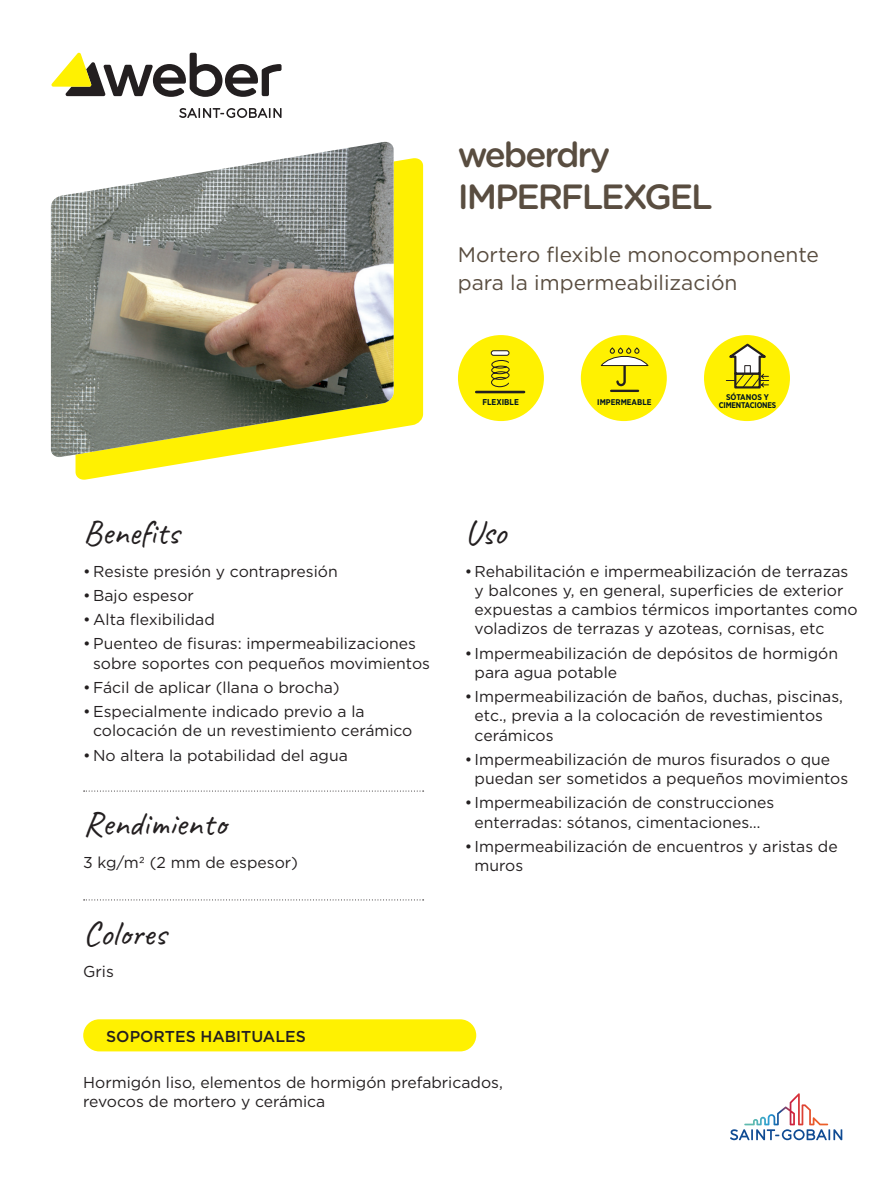
<style>
.page{position:relative;width:893px;height:1191px;background:#fff}
.page>*{position:absolute;margin:0;border:0;box-sizing:border-box;transform-origin:0 0}
.t1{font:35px "Caveat";color:#231f20}
.t2{font:500 35px "Gotham Rounded";letter-spacing:-.06em;color:#594d40}
.t3{font:21px/28px "Gotham";color:#594d40}
.t4{font:15.75px/19.2px "Gotham";color:#231f20}
.t5{font:500 15.75px "Gotham";color:#231f20}
.t6{font:700 8.4px "Gotham Narrow";color:#011622}
.t7{font:700 8.22px "Gotham Narrow";letter-spacing:-.015em;color:#011622}
.t8{font:700 8.22px "Gotham Narrow";letter-spacing:-.015em;color:#011622;scale:.96 1}
</style>
<div class="page">
<svg style="left:76px;top:158px;width:347px;height:322px;fill:#fff101"></svg>
<svg style="left:75px;top:141px;width:319px;height:327px"></svg>
<img style="left:51px;top:142px;width:343px;height:316px">
<svg style="left:179px;top:108px;width:103px;height:10px"></svg>
<svg style="left:51px;top:52px;width:231px;height:45px"></svg>
<div style="left:458px;top:335px;width:86px;height:86px;background:#fff101;border-radius:50%"></div>
<hr style="left:476px;top:391px;width:48px;height:2px;background:#231f20">
<hr style="left:491px;top:351px;width:18px;height:4px;background:#fff;border-radius:2px">
<div style="left:491px;top:350px;width:18px;height:6px;border:1px solid #231f20;border-radius:2px"></div>
<svg style="left:491px;top:360px;width:19px;height:28px"></svg>
<div style="left:581px;top:335px;width:86px;height:86px;background:#fff101;border-radius:50%"></div>
<hr style="left:611px;top:390px;width:27px;height:2px;background:#231f20">
<svg style="left:600px;top:347px;width:49px;height:40px"></svg>
<div style="left:704px;top:335px;width:86px;height:86px;background:#fff101;border-radius:50%"></div>
<svg style="left:723px;top:342px;width:49px;height:46px"></svg>
<svg style="left:84px;top:790px;width:340px;height:1px"></svg>
<div style="left:83px;top:1019px;width:393px;height:32px;background:#fff101;border-radius:16px"></div>
<svg style="left:730px;top:1093px;width:112px;height:47px"></svg>
<svg style="left:84px;top:899px;width:340px;height:1px"></svg>
<p class="t2" style="left:458px;top:130px;width:154px">weberdry</p>
<p class="t2" style="left:458px;top:172px;width:256px">IMPERFLEXGEL</p>
<p class="t3" style="left:458px;top:240px;width:363px">Mortero flexible monocomponente para la impermeabilización</p>
<p class="t6" style="left:482px;top:396px;width:38px">FLEXIBLE</p>
<p class="t7" style="left:597px;top:396px;width:56px">IMPERMEABLE</p>
<p class="t7" style="left:726px;top:392px;width:44px">SÓTANOS Y</p>
<p class="t8" style="left:719px;top:400px;width:61px">CIMENTACIONES</p>
<p class="t1" style="left:83px;top:510px;width:98px">Benefits</p>
<p class="t4" style="left:83px;top:561px;width:256px">• Resiste presión y contrapresión</p>
<p class="t4" style="left:83px;top:585px;width:112px">• Bajo espesor</p>
<p class="t4" style="left:83px;top:609px;width:133px">•Alta flexibilidad</p>
<p class="t4" style="left:93px;top:634px;width:338px;text-indent:-10px">•Puenteo de fisuras: impermeabilizaciones sobre soportes con pequeños movimientos</p>
<p class="t4" style="left:83px;top:677px;width:258px">•Fácil de aplicar (llana o brocha)</p>
<p class="t4" style="left:93px;top:701px;width:321px;text-indent:-10px">•Especialmente indicado previo a la colocación de un revestimiento cerámico</p>
<p class="t4" style="left:83px;top:745px;width:266px">•No altera la potabilidad del agua</p>
<p class="t1" style="left:83px;top:801px;width:145px">Rendimiento</p>
<p class="t4" style="left:83px;top:852px;width:216px">3 kg/m2 (2 mm de espesor)</p>
<p class="t1" style="left:83px;top:911px;width:85px">Colores</p>
<p class="t4" style="left:83px;top:961px;width:32px">Gris</p>
<p class="t1" style="left:465px;top:510px;width:43px">Uso</p>
<p class="t4" style="left:475px;top:561px;width:385px;text-indent:-10px">• Rehabilitación e impermeabilización de terrazas y balcones y, en general, superficies de exterior expuestas a cambios térmicos importantes como voladizos de terrazas y azoteas, cornisas, etc</p>
<p class="t4" style="left:475px;top:643px;width:365px;text-indent:-10px">• Impermeabilización de depósitos de hormigón para agua potable</p>
<p class="t4" style="left:475px;top:686px;width:370px;text-indent:-10px">• Impermeabilización de baños, duchas, piscinas, etc., previa a la colocación de revestimientos cerámicos</p>
<p class="t4" style="left:475px;top:749px;width:375px;text-indent:-10px">• Impermeabilización de muros fisurados o que puedan ser sometidos a pequeños movimientos</p>
<p class="t4" style="left:465px;top:793px;width:311px;text-align:center">• Impermeabilización de construcciones enterradas: sótanos, cimentaciones…</p>
<p class="t4" style="left:475px;top:836px;width:365px;text-indent:-10px">• Impermeabilización de encuentros y aristas de muros</p>
<p class="t5" style="left:106px;top:1025px;width:201px">SOPORTES HABITUALES</p>
<p class="t4" style="left:83px;top:1072px;width:421px">Hormigón liso, elementos de hormigón prefabricados, revocos de mortero y cerámica</p>
</div>
